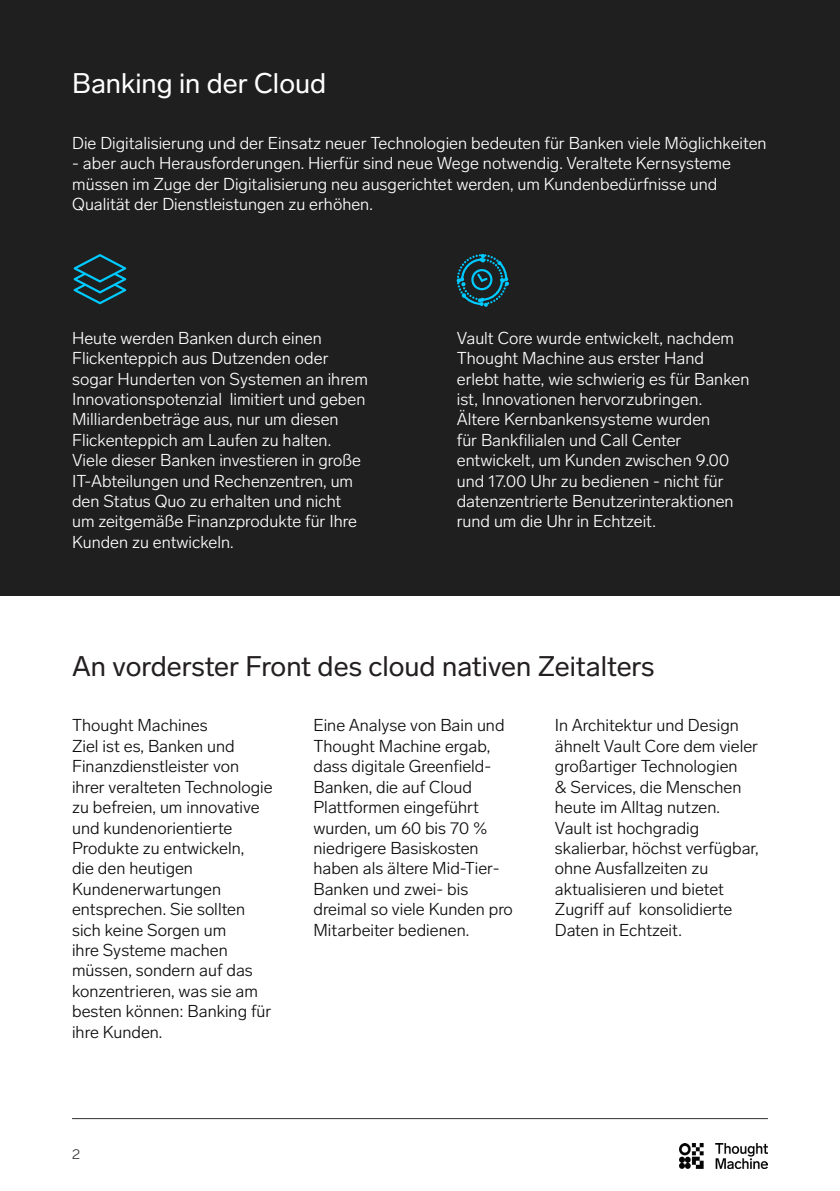
<style>
.page{position:relative;width:840px;height:1191px;background:#fff}
.page>*{position:absolute;margin:0;border:0;box-sizing:border-box;transform-origin:0 0}
.Heading_1{font:28px "Lab Grotesque";color:#231f20}
.Heading_1-2{font:28px "Lab Grotesque";color:#fff}
.Body_Text{font:300 17px/20.4px "Lab Grotesque";color:#fff}
.Body_Text-2{font:300 17px/20.4px "Lab Grotesque";color:#0d0d0d}
.t1{font:300 14.2px "Lab Grotesque";color:#312f30}
</style>
<div class="page">
<hr style="left:72px;top:1118px;width:695px;height:1px;background:#312f30">
<img style="left:679px;top:1143px;width:88px;height:25px">
<div style="left:0;top:0;width:839px;height:595px;background:#1f1f1f"></div>
<svg style="left:74px;top:254px;width:52px;height:50px"></svg>
<svg style="left:456px;top:254px;width:52px;height:53px"></svg>
<p class="Heading_1-2" style="left:72px;top:67px;width:255px">Banking in der Cloud</p>
<p class="Body_Text" style="left:72px;top:133px;width:695px">Die Digitalisierung und der Einsatz neuer Technologien bedeuten für Banken viele Möglichkeiten</p>
<p class="Body_Text" style="left:72px;top:153px;width:659px">- aber auch Herausforderungen. Hierfür sind neue Wege notwendig. Veraltete Kernsysteme müssen im Zuge der Digitalisierung neu ausgerichtet werden, um Kundenbedürfnisse und<br>Qualität der Dienstleistungen zu erhöhen.</p>
<p class="Body_Text" style="left:72px;top:328px;width:297px">Heute werden Banken durch einen Flickenteppich aus Dutzenden oder sogar Hunderten von Systemen an ihrem Innovationspotenzial limitiert und geben Milliardenbeträge aus, nur um diesen Flickenteppich am Laufen zu halten.<br>Viele dieser Banken investieren in große IT-Abteilungen und Rechenzentren, um den Status Quo zu erhalten und nicht<br>um zeitgemäße Finanzprodukte für Ihre Kunden zu entwickeln.</p>
<p class="Body_Text" style="left:456px;top:328px;width:294px">Vault Core wurde entwickelt, nachdem Thought Machine aus erster Hand erlebt hatte, wie schwierig es für Banken ist, Innovationen hervorzubringen.<br>Ältere Kernbankensysteme wurden<br>für Bankfilialen und Call Center entwickelt, um Kunden zwischen 9.00 und 17.00 Uhr zu bedienen - nicht für datenzentrierte Benutzerinteraktionen rund um die Uhr in Echtzeit.</p>
<p class="Heading_1" style="left:72px;top:650px;width:583px">An vorderster Front des cloud nativen Zeitalters</p>
<p class="Body_Text-2" style="left:72px;top:715px;width:202px">Thought Machines<br>Ziel ist es, Banken und<br>Finanzdienstleister von ihrer veralteten Technologie zu befreien, um innovative und kundenorientierte<br>Produkte zu entwickeln,<br>die den heutigen<br>Kundenerwartungen entsprechen. Sie sollten sich keine Sorgen um<br>ihre Systeme machen müssen, sondern auf das konzentrieren, was sie am besten können: Banking für ihre Kunden.</p>
<p class="Body_Text-2" style="left:313px;top:715px;width:201px">Eine Analyse von Bain und<br>Thought Machine ergab, dass digitale Greenfield-<br>Banken, die auf Cloud<br>Plattformen eingeführt wurden, um 60 bis 70 % niedrigere Basiskosten haben als ältere Mid-Tier-<br>Banken und zwei- bis dreimal so viele Kunden pro<br>Mitarbeiter bedienen.</p>
<p class="Body_Text-2" style="left:554px;top:715px;width:205px">In Architektur und Design ähnelt Vault Core dem vieler großartiger Technologien<br>&amp; Services, die Menschen heute im Alltag nutzen.<br>Vault ist hochgradig skalierbar, höchst verfügbar, ohne Ausfallzeiten zu aktualisieren und bietet<br>Zugriff auf konsolidierte<br>Daten in Echtzeit.</p>
<p class="t1" style="left:72px;top:1146px;width:9px">2</p>
</div>
